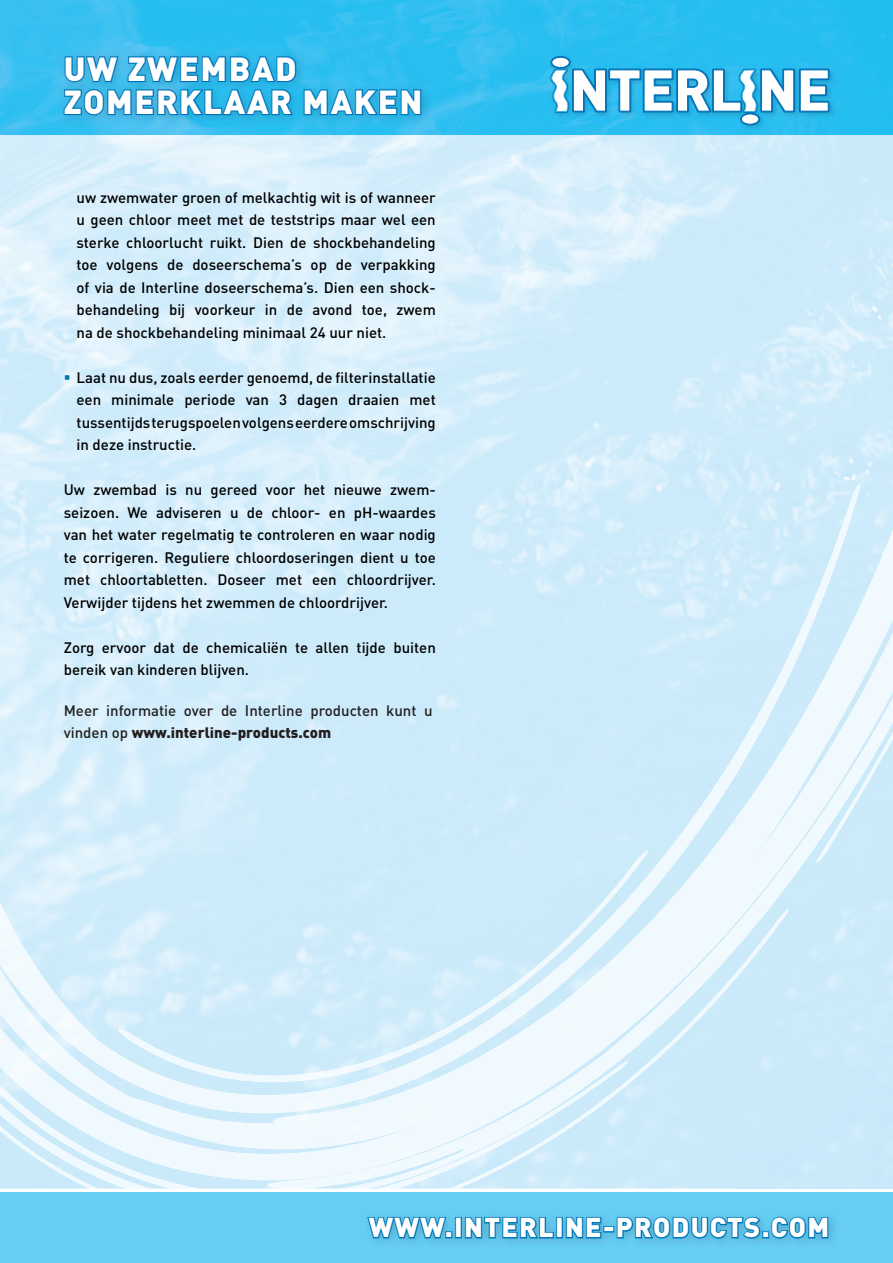
<style>
.page{position:relative;width:893px;height:1263px;background:#fff}
.page>*{position:absolute;margin:0;border:0;box-sizing:border-box;transform-origin:0 0}
.t1{font:900 33px/33px "DIN";letter-spacing:.05em;color:#fff}
.t2{font:900 27px "DIN";letter-spacing:.05em;color:#fff}
.t3{font:500 15px/22.5px "DIN";color:#000;text-align:justify}
.Standaard{font:500 15px/22.5px "DIN";color:#231f20}
.s1{color:#0072b7}
.s2{font-weight:900}
</style>
<div class="page">
<div style="left:0;top:1193px;width:893px;height:70px;background:#66cef5"></div>
<div style="left:361px;top:1210px;width:479px;height:40px;background:#64cbf1"></div>
<svg style="left:367px;top:1217px;width:81px;height:22px;background:#319acb"></svg>
<div style="left:445px;top:1231px;width:7px;height:7px;border:2px solid #0078ba"></div>
<div style="left:455px;top:1217px;width:7px;height:21px;border:2px solid #0078ba"></div>
<svg style="left:464px;top:1217px;width:91px;height:23px;background:#339ccd"></svg>
<div style="left:556px;top:1217px;width:7px;height:21px;border:2px solid #0078ba"></div>
<svg style="left:565px;top:1217px;width:38px;height:22px"></svg>
<div style="left:603px;top:1226px;width:11px;height:6px;border:2px solid #0078ba"></div>
<svg style="left:616px;top:1216px;width:146px;height:24px"></svg>
<div style="left:762px;top:1231px;width:7px;height:7px;border:2px solid #0078ba"></div>
<svg style="left:769px;top:1216px;width:60px;height:24px"></svg>
<img style="left:0;top:0;width:893px;height:1188px">
<img style="left:787px;top:484px;width:106px;height:301px">
<img style="left:735px;top:657px;width:53px;height:203px">
<img style="left:682px;top:753px;width:54px;height:172px">
<img style="left:630px;top:831px;width:53px;height:151px">
<img style="left:0;top:903px;width:53px;height:158px">
<img style="left:52px;top:990px;width:54px;height:71px">
<img style="left:105px;top:1045px;width:12px;height:16px">
<img style="left:816px;top:732px;width:77px;height:130px">
<img style="left:736px;top:909px;width:53px;height:69px">
<img style="left:684px;top:971px;width:53px;height:63px">
<img style="left:648px;top:1029px;width:36px;height:53px">
<img style="left:628px;top:1082px;width:4px;height:40px">
<img style="left:0;top:1061px;width:628px;height:127px">
<img style="left:117px;top:851px;width:531px;height:231px">
<img style="left:840px;top:698px;width:53px;height:112px">
<img style="left:787px;top:785px;width:54px;height:100px">
<img style="left:735px;top:860px;width:53px;height:89px">
<img style="left:682px;top:925px;width:54px;height:80px">
<img style="left:630px;top:982px;width:53px;height:70px">
<img style="left:577px;top:1031px;width:54px;height:61px">
<img style="left:0;top:1086px;width:53px;height:50px">
<img style="left:525px;top:1072px;width:53px;height:54px">
<img style="left:52px;top:1128px;width:54px;height:37px">
<img style="left:420px;top:1105px;width:106px;height:69px">
<img style="left:105px;top:1154px;width:316px;height:34px">
<img style="left:57px;top:48px;width:376px;height:79px">
<svg style="left:63px;top:55px;width:359px;height:62px;background:#24a2d7"></svg>
<img style="left:548px;top:54px;width:289px;height:78px">
<svg style="left:740px;top:113px;width:20px;height:13px"></svg>
<svg style="left:550px;top:56px;width:21px;height:13px"></svg>
<svg style="left:550px;top:67px;width:281px;height:48px"></svg>
<div style="left:741px;top:114px;width:18px;height:10px;background:#fff;border:1px solid #0072b7;border-radius:50%"></div>
<div style="left:552px;top:57px;width:17px;height:11px;background:#fff;border:1px solid #0072b7;border-radius:50%"></div>
<p class="t1" style="left:64px;top:51px;width:360px">UW ZWEMBAD<br>ZOMERKLAAR MAKEN</p>
<p class="t3" style="left:77px;top:185px;width:361px">uw zwemwater groen of melkachtig wit is of wanneer u geen chloor meet met de teststrips maar wel een sterke chloorlucht ruikt. Dien de shockbehandeling toe volgens de doseerschema’s op de verpakking of via de Interline doseerschema’s. Dien een shock&shy;behandeling bij voorkeur in de avond toe, zwem na de shockbehandeling minimaal 24 uur niet.</p>
<p class="t3" style="left:77px;top:365px;width:361px;text-indent:-13px"><span class="s1">▪</span> Laat nu dus, zoals eerder genoemd, de filterinstallatie een minimale periode van 3 dagen draaien met tussentijds terugspoelen volgens eerdere omschrijving in deze instructie.</p>
<p class="t3" style="left:64px;top:478px;width:374px">Uw zwembad is nu gereed voor het nieuwe zwem&shy;seizoen. We adviseren u de chloor- en pH-waardes van het water regelmatig te controleren en waar nodig te corrigeren. Reguliere chloordoseringen dient u toe met chloortabletten. Doseer met een chloordrijver.<br>Verwijder tijdens het zwemmen de chloordrijver.</p>
<p class="t3" style="left:64px;top:635px;width:374px">Zorg ervoor dat de chemicaliën te allen tijde buiten bereik van kinderen blijven.</p>
<p class="Standaard" style="left:64px;top:699px;width:370px">Meer informatie over de Interline producten kunt u vinden op <span class="s2">www.interline-products.com</span></p>
<p class="t2" style="left:444px;top:1208px;width:389px">WWW.INTERLINE-POOL.COM</p>
<p class="t2" style="left:369px;top:1209px;width:393px">WWW.INTERLINE-PRODUCTS</p>
</div>
